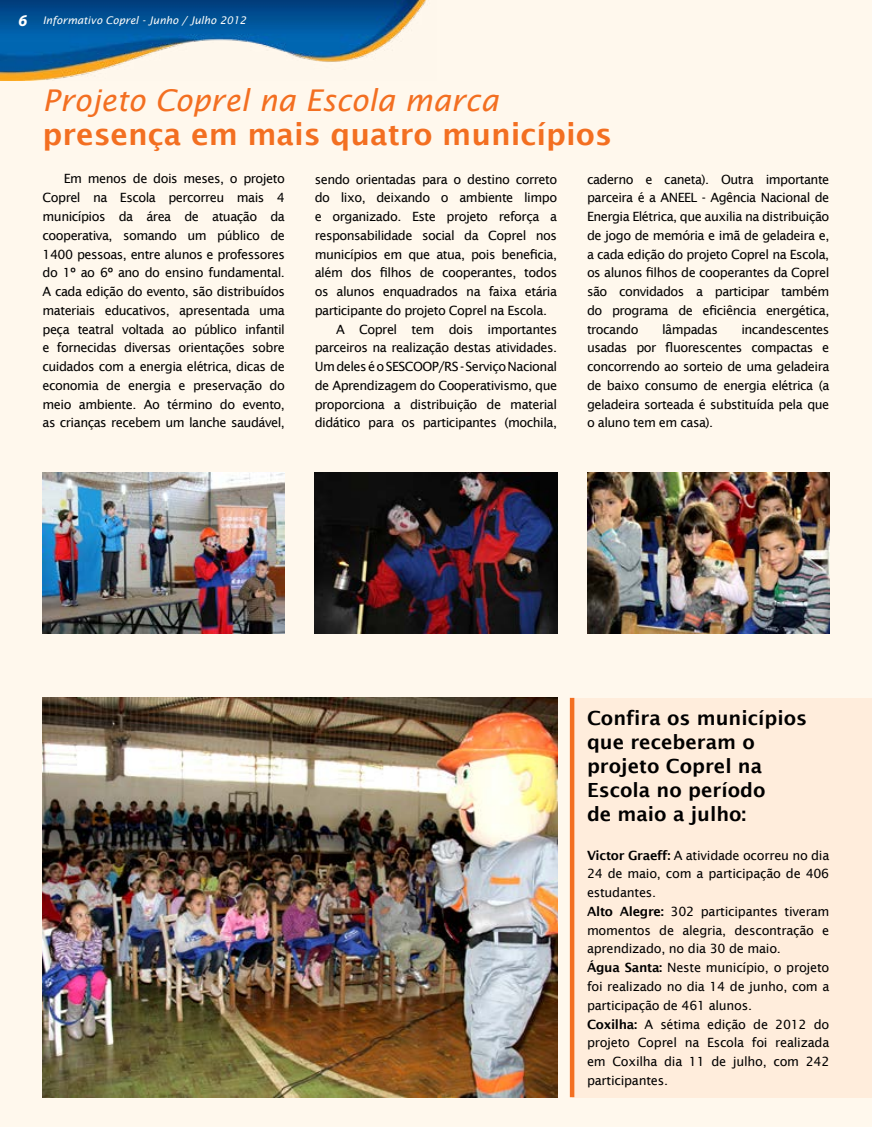
<style>
.page{position:relative;width:872px;height:1127px;background:#fff8ed}
.page>*{position:absolute;margin:0;border:0;box-sizing:border-box;transform-origin:0 0}
.t1{font:600 30px "Lucida Sans";color:#f36f21}
.t2{font:italic 30px "Lucida Sans";color:#f36f21}
.t3{font:600 19.5px/24px "Lucida Sans";color:#000}
.t4{font:12.75px/18.8px "Lucida Sans";letter-spacing:-.04em;color:#000;text-align:justify}
.t5{font:12.75px/18.8px "Lucida Sans";letter-spacing:-.02em;color:#000}
.t6{font:italic 10.5px "Lucida Sans";color:#fcfcfc}
.s1{font-family:"Myriad Pro";font-weight:700;font-size:16.5px;color:#fff}
.s2{font-weight:600}
</style>
<div class="page">
<div style="left:572px;top:698px;width:300px;height:399px;background:#ffeddc"></div>
<img style="left:0;top:0;width:426px;height:81px">
<img style="left:315px;top:472px;width:242px;height:162px">
<img style="left:587px;top:472px;width:242px;height:162px">
<img style="left:43px;top:698px;width:515px;height:399px">
<img style="left:43px;top:472px;width:242px;height:162px">
<hr style="left:570px;top:698px;width:4px;height:399px;background:#f36f21">
<p class="t6" style="left:19px;top:14px;width:229px"><span class="s1">6</span> Informativo Coprel - Junho / Julho 2012</p>
<h1 class="t2" style="left:43px;top:83px;width:457px">Projeto Coprel na Escola marca</h1>
<h1 class="t1" style="left:43px;top:117px;width:571px">presença em mais quatro municípios</h1>
<p class="t4" style="left:43px;top:170px;width:244px;text-indent:21px">Em menos de dois meses, o projeto Coprel na Escola percorreu mais 4 municípios da área de atuação da cooperativa, somando um público de 1400 pessoas, entre alunos e professores do 1º ao 6º ano do ensino fundamental.<br>A cada edição do evento, são distribuídos materiais educativos, apresentada uma peça teatral voltada ao público infantil e fornecidas diversas orientações sobre cuidados com a energia elétrica, dicas de economia de energia e preservação do meio ambiente. Ao término do evento, as crianças recebem um lanche saudável,</p>
<p class="t4" style="left:315px;top:170px;width:244px">sendo orientadas para o destino correto</p>
<p class="t4" style="left:587px;top:170px;width:244px">caderno e caneta). Outra importante parceira é a ANEEL - Agência Nacional de Energia Elétrica, que auxilia na distribuição de jogo de memória e imã de geladeira e, a cada edição do projeto Coprel na Escola, os alunos filhos de cooperantes da Coprel são convidados a participar também do programa de eficiência energética, trocando</p>
<p class="t4" style="left:315px;top:188px;width:244px">do lixo, deixando o ambiente limpo</p>
<p class="t4" style="left:315px;top:207px;width:244px">e organizado. Este projeto reforça a</p>
<p class="t4" style="left:315px;top:226px;width:244px">responsabilidade social da Coprel nos</p>
<p class="t4" style="left:315px;top:245px;width:244px">municípios em que atua, pois beneficia,</p>
<p class="t4" style="left:315px;top:263px;width:244px">além dos filhos de cooperantes, todos</p>
<p class="t4" style="left:315px;top:282px;width:244px">os alunos enquadrados na faixa etária</p>
<p class="t4" style="left:315px;top:301px;width:234px">participante do projeto Coprel na Escola.</p>
<p class="t4" style="left:336px;top:320px;width:223px">A Coprel tem dois importantes</p>
<p class="t4" style="left:315px;top:338px;width:244px">parceiros na realização destas atividades.</p>
<p class="t4" style="left:315px;top:357px;width:244px">Um deles é o SESCOOP/RS - Serviço Nacional</p>
<p class="t4" style="left:315px;top:376px;width:244px">de Aprendizagem do Cooperativismo, que</p>
<p class="t4" style="left:315px;top:395px;width:244px">proporciona a distribuição de material</p>
<p class="t4" style="left:315px;top:413px;width:244px">didático para os participantes (mochila,</p>
<p class="t4" style="left:587px;top:320px;width:244px;text-indent:154px">incandescentes usadas por fluorescentes compactas e concorrendo ao sorteio de uma geladeira de baixo consumo de energia elétrica (a geladeira sorteada é substituída pela que o aluno tem em casa).</p>
<p class="t4" style="left:662px;top:320px;width:57px">lâmpadas</p>
<h2 class="t3" style="left:587px;top:706px;width:222px">Confira os municípios que receberam o projeto Coprel na<br>Escola no período<br>de maio a julho:</h2>
<p class="t5" style="left:587px;top:846px;width:244px"><span class="s2">Victor Graeff:</span> A atividade ocorreu no dia<br>24 de maio, com a participação de 406 estudantes.<br><span class="s2">Alto Alegre:</span> 302 participantes tiveram momentos de alegria, descontração e aprendizado, no dia 30 de maio.<br><span class="s2">Água Santa:</span> Neste município, o projeto foi realizado no dia 14 de junho, com a participação de 461 alunos.<br><span class="s2">Coxilha:</span> A sétima edição de 2012 do projeto Coprel na Escola foi realizada em Coxilha dia 11 de julho, com 242 participantes.</p>
</div>
